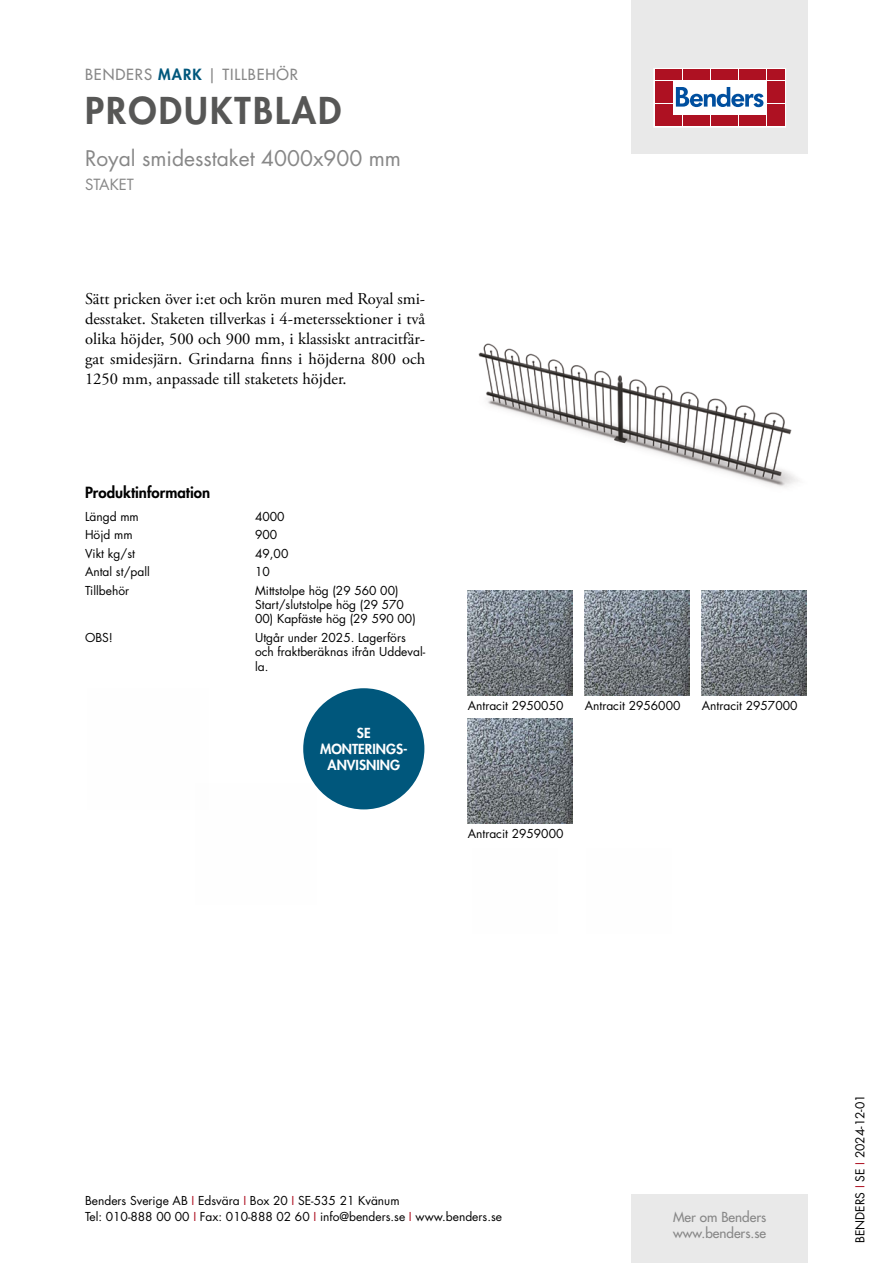
<style>
.page{position:relative;width:893px;height:1263px;background:#fff}
.page>*{position:absolute;margin:0;border:0;box-sizing:border-box;transform-origin:0 0}
.t1{font:800 36px "Futura Std";letter-spacing:.06em;color:#575756}
.t2{font:21px "Futura Std";color:#878787}
.t3{font:16.5px/19.8px "Adobe Garamond Pro";color:#000;text-align:justify}
.t4{font:500 15px "Futura Std";letter-spacing:.06em;color:#878787}
.t5{font:800 15px "Futura Std";color:#000}
.t6{font:15px "Futura Std";color:#878787}
.t7{font:500 13.5px/16.2px "Futura Std";color:#878787}
.t8{font:800 13.5px/16.2px "Futura Std";color:#fff;text-align:center}
.t9{font:12px/14.4px "Futura Std";color:#000}
.s1{font-weight:800;color:#00577c}
.s2{color:#ae1122}
</style>
<div class="page">
<div style="left:631px;top:0;width:177px;height:153px;background:#e9e9e9"></div>
<div style="left:631px;top:1195px;width:177px;height:68px;background:#e9e9e9"></div>
<svg style="left:656px;top:70px;width:128px;height:55px;background:#ebc5ca"></svg>
<div style="left:654px;top:68px;width:132px;height:59px;border:1px solid #fff"></div>
<div style="left:655px;top:70px;width:8px;height:10px;background:#ae1122"></div>
<div style="left:664px;top:70px;width:8px;height:10px;background:#ae1122"></div>
<div style="left:655px;top:81px;width:8px;height:10px;background:#ae1122"></div>
<div style="left:664px;top:81px;width:8px;height:10px;background:#ae1122"></div>
<div style="left:655px;top:93px;width:8px;height:10px;background:#ae1122"></div>
<div style="left:664px;top:93px;width:8px;height:10px;background:#ae1122"></div>
<div style="left:655px;top:104px;width:8px;height:11px;background:#ae1122"></div>
<div style="left:664px;top:104px;width:8px;height:11px;background:#ae1122"></div>
<div style="left:655px;top:116px;width:8px;height:10px;background:#ae1122"></div>
<div style="left:664px;top:116px;width:8px;height:10px;background:#ae1122"></div>
<div style="left:674px;top:70px;width:8px;height:10px;background:#ae1122"></div>
<div style="left:683px;top:70px;width:8px;height:10px;background:#ae1122"></div>
<div style="left:692px;top:70px;width:8px;height:10px;background:#ae1122"></div>
<div style="left:702px;top:70px;width:8px;height:10px;background:#ae1122"></div>
<div style="left:711px;top:70px;width:8px;height:10px;background:#ae1122"></div>
<div style="left:720px;top:70px;width:8px;height:10px;background:#ae1122"></div>
<div style="left:730px;top:70px;width:8px;height:10px;background:#ae1122"></div>
<div style="left:739px;top:70px;width:8px;height:10px;background:#ae1122"></div>
<div style="left:748px;top:70px;width:8px;height:10px;background:#ae1122"></div>
<div style="left:758px;top:70px;width:8px;height:10px;background:#ae1122"></div>
<div style="left:674px;top:116px;width:8px;height:10px;background:#ae1122"></div>
<div style="left:683px;top:116px;width:8px;height:10px;background:#ae1122"></div>
<div style="left:692px;top:116px;width:8px;height:10px;background:#ae1122"></div>
<div style="left:702px;top:116px;width:8px;height:10px;background:#ae1122"></div>
<div style="left:711px;top:116px;width:8px;height:10px;background:#ae1122"></div>
<div style="left:720px;top:116px;width:8px;height:10px;background:#ae1122"></div>
<div style="left:730px;top:116px;width:8px;height:10px;background:#ae1122"></div>
<div style="left:739px;top:116px;width:8px;height:10px;background:#ae1122"></div>
<div style="left:748px;top:116px;width:8px;height:10px;background:#ae1122"></div>
<div style="left:758px;top:116px;width:8px;height:10px;background:#ae1122"></div>
<div style="left:767px;top:70px;width:8px;height:10px;background:#ae1122"></div>
<div style="left:776px;top:70px;width:8px;height:10px;background:#ae1122"></div>
<div style="left:767px;top:81px;width:8px;height:10px;background:#ae1122"></div>
<div style="left:776px;top:81px;width:8px;height:10px;background:#ae1122"></div>
<div style="left:767px;top:93px;width:8px;height:10px;background:#ae1122"></div>
<div style="left:776px;top:93px;width:8px;height:10px;background:#ae1122"></div>
<div style="left:767px;top:104px;width:8px;height:11px;background:#ae1122"></div>
<div style="left:776px;top:104px;width:8px;height:11px;background:#ae1122"></div>
<div style="left:767px;top:116px;width:8px;height:10px;background:#ae1122"></div>
<div style="left:776px;top:116px;width:8px;height:10px;background:#ae1122"></div>
<svg style="left:676px;top:87px;width:87px;height:20px;background:#89add2"></svg>
<div style="left:303px;top:688px;width:121px;height:121px;background:#00577c;border-radius:50%"></div>
<img style="left:478px;top:343px;width:321px;height:144px">
<img style="left:468px;top:590px;width:105px;height:105px">
<img style="left:585px;top:590px;width:105px;height:105px">
<img style="left:702px;top:590px;width:105px;height:105px">
<img style="left:468px;top:718px;width:105px;height:105px">
<p class="t4" style="left:85px;top:65px;width:215px">BENDERS <span class="s1">MARK</span> | TILLBEHÖR</p>
<h1 class="t1" style="left:85px;top:87px;width:258px">PRODUKTBLAD</h1>
<h2 class="t2" style="left:85px;top:144px;width:317px">Royal smidesstaket 4000x900 mm</h2>
<p class="t6" style="left:85px;top:175px;width:50px">STAKET</p>
<p class="t3" style="left:85px;top:290px;width:342px">Sätt pricken över i:et och krön muren med Royal smi&shy;desstaket. Staketen tillverkas i 4-meterssektioner i två olika höjder, 500 och 900 mm, i klassiskt antracitfär&shy;gat smidesjärn. Grindarna finns i höjderna 800 och 1250 mm, anpassade till staketets höjder.</p>
<p class="t5" style="left:85px;top:483px;width:127px">Produktinformation</p>
<p class="t9" style="left:85px;top:509px;width:55px">Längd mm</p>
<p class="t9" style="left:255px;top:509px;width:31px">4000</p>
<p class="t9" style="left:85px;top:528px;width:49px">Höjd mm</p>
<p class="t9" style="left:255px;top:528px;width:24px">900</p>
<p class="t9" style="left:85px;top:546px;width:51px">Vikt kg/st</p>
<p class="t9" style="left:255px;top:546px;width:35px">49,00</p>
<p class="t9" style="left:85px;top:565px;width:66px">Antal st/pall</p>
<p class="t9" style="left:255px;top:565px;width:16px">10</p>
<p class="t9" style="left:85px;top:583px;width:46px">Tillbehör</p>
<p class="t9" style="left:255px;top:583px;width:150px">Mittstolpe hög (29 560 00)<br>Start/slutstolpe hög (29 570</p>
<p class="t9" style="left:255px;top:612px;width:162px">00) Kapfäste hög (29 590 00)</p>
<p class="t9" style="left:85px;top:630px;width:29px">OBS!</p>
<p class="t9" style="left:255px;top:630px;width:172px">Utgår under 2025. Lagerförs och fraktberäknas ifrån Uddeval&shy;la.</p>
<p class="t8" style="left:320px;top:725px;width:89px">SE<br>MONTERINGS-<br>ANVISNING</p>
<p class="t9" style="left:468px;top:698px;width:97px">Antracit 2950050</p>
<p class="t9" style="left:585px;top:698px;width:97px">Antracit 2956000</p>
<p class="t9" style="left:702px;top:698px;width:97px">Antracit 2957000</p>
<p class="t9" style="left:468px;top:826px;width:97px">Antracit 2959000</p>
<p class="t9" style="left:85px;top:1192px;width:418px;line-height:16.5px">Benders Sverige AB <span class="s2">I</span> Edsvära <span class="s2">I</span> Box 20 <span class="s2">I</span> SE-535 21 Kvänum<br>Tel: 010-888 00 00 <span class="s2">I</span> Fax: 010-888 02 60 <span class="s2">I</span> info@benders.se <span class="s2">I</span> www.benders.se</p>
<p class="t7" style="left:673px;top:1209px;width:95px">Mer om Benders www.benders.se</p>
<p class="t9" style="left:853px;top:1243px;width:150px;rotate:-90deg">BENDERS <span class="s2">I</span> SE <span class="s2">I</span> 2024-12-01</p>
</div>
